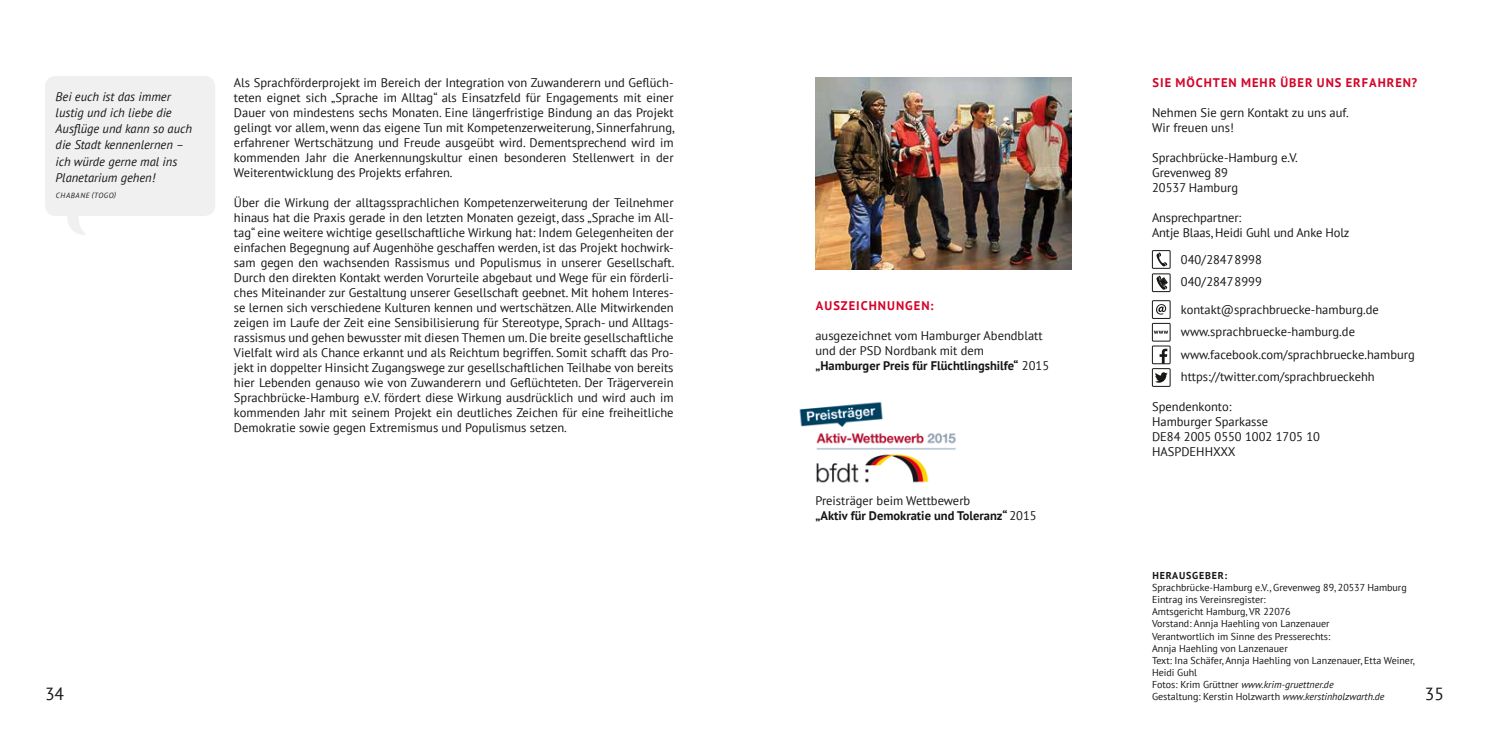
<style>
.page{position:relative;width:1489px;height:745px;background:#fff}
.page>*{position:absolute;margin:0;border:0;box-sizing:border-box;transform-origin:0 0}
.t1{font:17.5px "PT Sans";color:#181716}
.t2{font:12.5px/15px "PT Sans";color:#181716}
.t3{font:italic 12.5px/16.2px "PT Sans";color:#181716}
.t4{font:700 12.5px/15px "PT Sans";color:#181716}
.t5{font:700 12.5px "PT Sans";letter-spacing:.08em;color:#d40328}
.t6{font:10px/12px "PT Sans";color:#181716}
.t7{font:700 10px "PT Sans";letter-spacing:.08em;color:#181716}
.t8{font:italic 7.5px "PT Sans";letter-spacing:.08em;color:#181716}
.s1{font-weight:700}
.s2{font-weight:400}
.s3{font-style:italic}
</style>
<div class="page">
<img style="left:815px;top:78px;width:256px;height:192px">
<div style="left:1151px;top:323px;width:19px;height:18px;border:1px solid #181716"></div>
<svg style="left:1154px;top:330px;width:14px;height:3px"></svg>
<div style="left:1151px;top:300px;width:19px;height:18px;border:1px solid #181716"></div>
<svg style="left:1156px;top:304px;width:10px;height:10px"></svg>
<div style="left:1151px;top:345px;width:19px;height:19px;border:1px solid #181716"></div>
<svg style="left:1159px;top:348px;width:8px;height:15px"></svg>
<div style="left:1151px;top:250px;width:19px;height:18px;border:1px solid #181716"></div>
<svg style="left:1156px;top:252px;width:11px;height:14px"></svg>
<div style="left:1151px;top:273px;width:19px;height:19px;border:1px solid #181716"></div>
<svg style="left:1156px;top:275px;width:11px;height:14px"></svg>
<div style="left:1151px;top:368px;width:19px;height:18px;border:1px solid #181716"></div>
<svg style="left:1155px;top:372px;width:12px;height:10px"></svg>
<div style="left:45px;top:76px;width:170px;height:140px;background:#f0f0f0;border-radius:11px"></div>
<svg style="left:68px;top:216px;width:18px;height:19px"></svg>
<img style="left:799px;top:401px;width:157px;height:82px">
<p class="t3" style="left:56px;top:88px;width:138px">Bei euch ist das immer lustig und ich liebe die<br>Ausflüge und kann so auch die Stadt kennenlernen – ich würde gerne mal ins<br>Planetarium gehen!</p>
<p class="t8" style="left:56px;top:192px;width:62px">CHABANE (TOGO)</p>
<p class="t2" style="left:234px;top:75px;width:442px;text-align:justify">Als Sprachförderprojekt im Bereich der Integration von Zuwanderern und Geflüch&shy;teten eignet sich „Sprache im Alltag“ als Einsatzfeld für Engagements mit einer Dauer von mindestens sechs Monaten. Eine längerfristige Bindung an das Projekt gelingt vor allem, wenn das eigene Tun mit Kompetenzerweiterung, Sinnerfahrung, erfahrener Wertschätzung und Freude ausgeübt wird. Dementsprechend wird im kommenden Jahr die Anerkennungskultur einen besonderen Stellenwert in der Weiterentwicklung des Projekts erfahren.</p>
<p class="t2" style="left:234px;top:195px;width:442px;text-align:justify">Über die Wirkung der alltagssprachlichen Kompetenzerweiterung der Teilnehmer hinaus hat die Praxis gerade in den letzten Monaten gezeigt, dass „Sprache im All&shy;tag“ eine weitere wichtige gesellschaftliche Wirkung hat: Indem Gelegenheiten der einfachen Begegnung auf Augenhöhe geschaffen werden, ist das Projekt hochwirk&shy;sam gegen den wachsenden Rassismus und Populismus in unserer Gesellschaft.<br>Durch den direkten Kontakt werden Vorurteile abgebaut und Wege für ein förderli&shy;ches Miteinander zur Gestaltung unserer Gesellschaft geebnet. Mit hohem Interes&shy;se lernen sich verschiedene Kulturen kennen und wertschätzen. Alle Mitwirkenden zeigen im Laufe der Zeit eine Sensibilisierung für Stereotype, Sprach- und Alltags&shy;rassismus und gehen bewusster mit diesen Themen um. Die breite gesellschaftliche Vielfalt wird als Chance erkannt und als Reichtum begriffen. Somit schafft das Pro&shy;jekt in doppelter Hinsicht Zugangswege zur gesellschaftlichen Teilhabe von bereits hier Lebenden genauso wie von Zuwanderern und Geflüchteten. Der Trägerverein Sprachbrücke-Hamburg e.V. fördert diese Wirkung ausdrücklich und wird auch im kommenden Jahr mit seinem Projekt ein deutliches Zeichen für eine freiheitliche Demokratie sowie gegen Extremismus und Populismus setzen.</p>
<p class="t5" style="left:816px;top:299px;width:119px">AUSZEICHNUNGEN:</p>
<p class="t2" style="left:815px;top:328px;width:235px">ausgezeichnet vom Hamburger Abendblatt und der PSD Nordbank mit dem <span class="s1">„Hamburger Preis für Flüchtlingshilfe“</span> 2015</p>
<p class="t4" style="left:815px;top:493px;width:223px"><span class="s2">Preisträger beim Wettbewerb<br></span>„Aktiv für Demokratie und Toleranz“ <span class="s2">2015</span></p>
<p class="t5" style="left:1152px;top:76px;width:266px">SIE MÖCHTEN MEHR ÜBER UNS ERFAHREN?</p>
<p class="t2" style="left:1151px;top:105px;width:198px">Nehmen Sie gern Kontakt zu uns auf.<br>Wir freuen uns!</p>
<p class="t2" style="left:1151px;top:150px;width:147px">Sprachbrücke-Hamburg e.V.<br>Grevenweg 89<br>20537 Hamburg</p>
<p class="t2" style="left:1151px;top:210px;width:199px">Ansprechpartner:<br>Antje Blaas, Heidi Guhl und Anke Holz</p>
<p class="t2" style="left:1180px;top:247px;width:82px;line-height:22.5px">040/28478998<br>040/28478999</p>
<p class="t2" style="left:1180px;top:297px;width:235px;line-height:22.5px">kontakt@sprachbruecke-hamburg.de www.sprachbruecke-hamburg.de www.facebook.com/sprachbruecke.hamburg https://twitter.com/sprachbrueckehh</p>
<p class="t2" style="left:1151px;top:399px;width:169px">Spendenkonto:<br>Hamburger Sparkasse<br>DE84 2005 0550 1002 1705 10<br>HASPDEHHXXX</p>
<p class="t7" style="left:1152px;top:570px;width:76px">HERAUSGEBER:</p>
<p class="t6" style="left:1151px;top:581px;width:264px">Sprachbrücke-Hamburg e.V., Grevenweg 89, 20537 Hamburg Eintrag ins Vereinsregister:<br>Amtsgericht Hamburg, VR 22076<br>Vorstand: Annja Haehling von Lanzenauer<br>Verantwortlich im Sinne des Presserechts:<br>Annja Haehling von Lanzenauer<br>Text: Ina Schäfer, Annja Haehling von Lanzenauer, Etta Weiner, Heidi Guhl<br>Fotos: Krim Grüttner <span class="s3">www.krim-gruettner.de<br></span>Gestaltung: Kerstin Holzwarth <span class="s3">www.kerstinholzwarth.de</span></p>
<h1 class="t1" style="left:45px;top:682px;width:21px">34</h1>
<h1 class="t1" style="left:1424px;top:682px;width:21px">35</h1>
</div>
